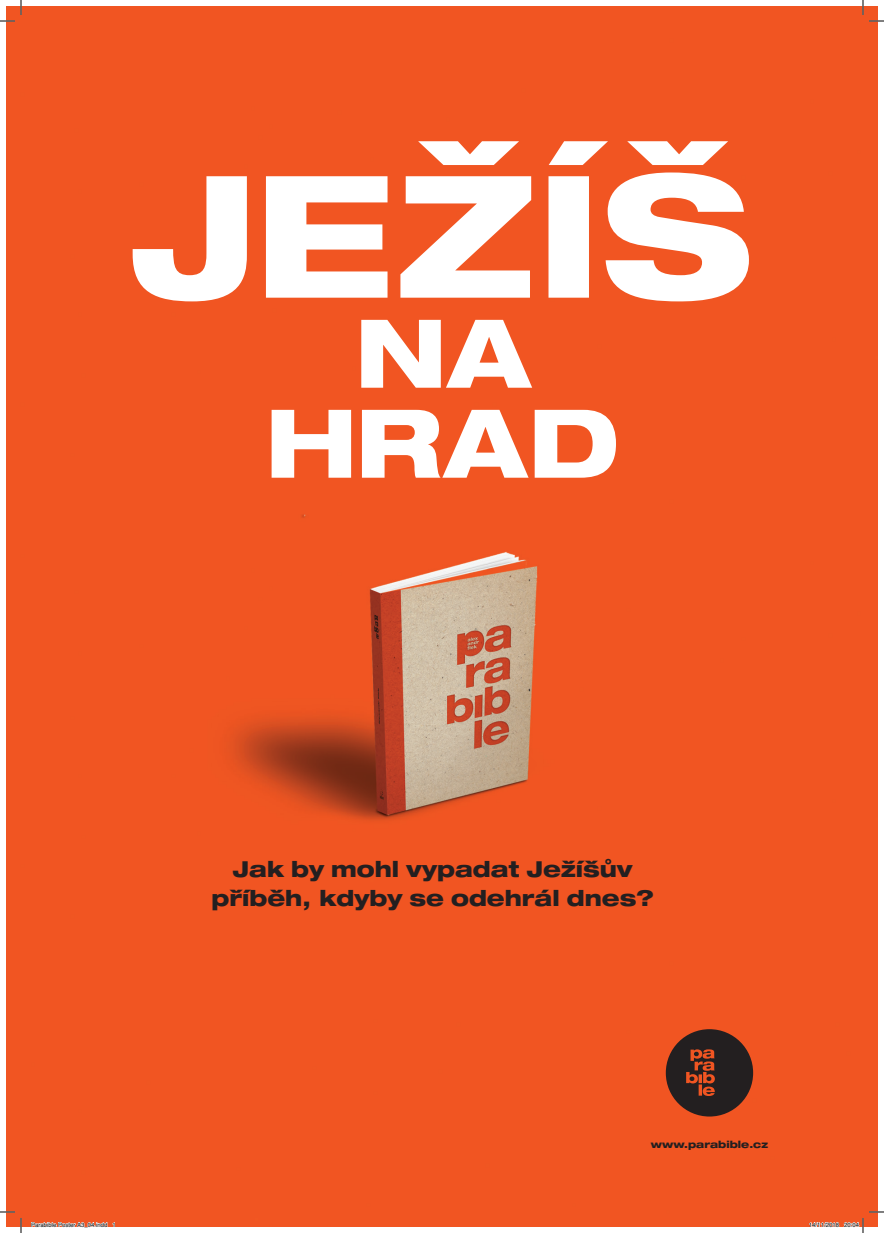
<style>
.page{position:relative;width:884px;height:1233px;background:#fff}
.page>*{position:absolute;margin:0;border:0;box-sizing:border-box;transform-origin:0 0}
.t1{font:800 expanded 170px "Helvetica Neue LT Pro";color:#fff}
.t2{font:800 expanded 95px/90px "Helvetica Neue LT Pro";letter-spacing:.015em;color:#fff;text-align:center}
.t3{font:800 expanded 22px/28px "Helvetica Neue LT Pro";color:#231f20;text-align:center}
.t4{font:800 expanded 10px "Helvetica Neue LT Pro";color:#231f20}
.t5{font:6px "Helvetica";color:#000}
</style>
<div class="page">
<div style="left:7px;top:7px;width:870px;height:1219px;background:#f15522"></div>
<svg style="left:666px;top:1029px;width:87px;height:87px;background:#5e2e20"></svg>
<svg style="left:0;top:1211px;width:15px;height:1px"></svg>
<svg style="left:869px;top:1211px;width:15px;height:1px"></svg>
<svg style="left:0;top:0;width:22px;height:22px"></svg>
<svg style="left:20px;top:1218px;width:2px;height:15px"></svg>
<svg style="left:862px;top:0;width:22px;height:22px"></svg>
<svg style="left:31px;top:1222px;width:76px;height:5px"></svg>
<svg style="left:809px;top:1218px;width:55px;height:15px"></svg>
<h1 class="t1" style="left:131px;top:128px;width:623px">JEŽÍŠ</h1>
<h2 class="t2" style="left:265px;top:306px;width:356px">NA<br>HRAD</h2>
<p class="t3" style="left:212px;top:855px;width:444px">Jak by mohl vypadat Ježíšův příběh, kdyby se odehrál dnes?</p>
<p class="t4" style="left:651px;top:1137px;width:119px">www.parabible.cz</p>
<p class="t5" style="left:31px;top:1220px;width:86px">Parabible Poster A3_04.indd 1</p>
<p class="t5" style="left:809px;top:1220px;width:52px">14/11/2018 20:04</p>
</div>
